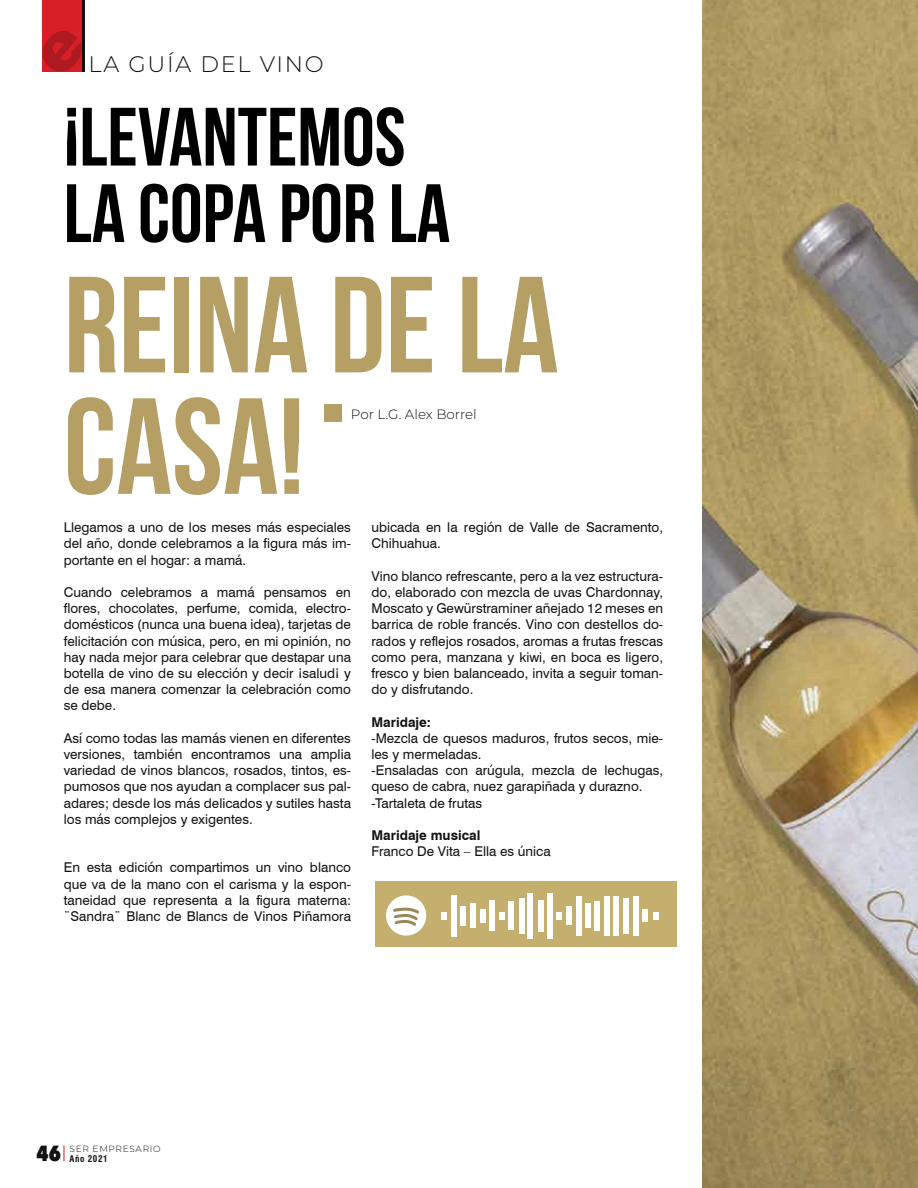
<style>
.page{position:relative;width:918px;height:1188px;background:#fff}
.page>*{position:absolute;margin:0;border:0;box-sizing:border-box;transform-origin:0 0}
.t1{font:700 136.5px/121.5px "Bebas Neue";color:#b59f65}
.t2{font:700 82.5px/76.5px "Bebas Neue";color:#000}
.t3{font:300 22.5px "Montserrat";letter-spacing:.075em;color:#121212}
.t4{font:800 21.9px "Avenir Next Condensed";color:#121212}
.t5{font:13.5px/16.2px "Swiss 721 BT";color:#121212;text-align:justify}
.t6{font:700 13.5px "Swiss 721 BT";color:#121212}
.t7{font:300 13.5px "Montserrat";color:#121212}
.t8{font:300 9px "Montserrat";letter-spacing:.075em;color:#121212}
.t9{font:700 condensed 9px "Swiss 721 BT";letter-spacing:.065em;color:#121212}
</style>
<div class="page">
<img style="left:703px;top:0;width:215px;height:1188px">
<div style="left:324px;top:405px;width:17px;height:17px;background:#b59f65"></div>
<div style="left:376px;top:882px;width:301px;height:65px;background:#c4af6e"></div>
<svg style="left:441px;top:912px;width:5px;height:7px"></svg>
<div style="left:567px;top:907px;width:5px;height:18px;background:#fff"></div>
<div style="left:643px;top:909px;width:5px;height:13px;background:#fff"></div>
<div style="left:586px;top:904px;width:5px;height:24px;background:#fff"></div>
<div style="left:613px;top:896px;width:6px;height:40px;background:#fff"></div>
<div style="left:594px;top:901px;width:6px;height:29px;background:#fff"></div>
<div style="left:624px;top:898px;width:5px;height:35px;background:#fff"></div>
<div style="left:499px;top:912px;width:6px;height:7px;background:#fff"></div>
<svg style="left:557px;top:912px;width:5px;height:7px"></svg>
<div style="left:653px;top:912px;width:6px;height:7px;background:#fff"></div>
<div style="left:480px;top:909px;width:5px;height:14px;background:#fff"></div>
<div style="left:489px;top:901px;width:6px;height:30px;background:#fff"></div>
<div style="left:460px;top:906px;width:5px;height:19px;background:#fff"></div>
<div style="left:508px;top:902px;width:6px;height:28px;background:#fff"></div>
<div style="left:538px;top:900px;width:6px;height:31px;background:#fff"></div>
<div style="left:576px;top:896px;width:6px;height:40px;background:#fff"></div>
<div style="left:633px;top:896px;width:5px;height:40px;background:#fff"></div>
<div style="left:605px;top:896px;width:5px;height:40px;background:#fff"></div>
<div style="left:519px;top:898px;width:6px;height:35px;background:#fff"></div>
<div style="left:528px;top:893px;width:5px;height:46px;background:#fff"></div>
<div style="left:548px;top:893px;width:5px;height:46px;background:#fff"></div>
<div style="left:470px;top:904px;width:6px;height:24px;background:#fff"></div>
<div style="left:452px;top:895px;width:5px;height:42px;background:#fff"></div>
<div style="left:386px;top:895px;width:40px;height:41px;background:#fff;border-radius:50%"></div>
<svg style="left:393px;top:907px;width:29px;height:22px"></svg>
<svg style="left:64px;top:1146px;width:1px;height:15px"></svg>
<div style="left:42px;top:0;width:42px;height:72px;background:#d81f27"></div>
<svg style="left:42px;top:31px;width:40px;height:41px"></svg>
<hr style="left:82px;top:0;width:3px;height:72px;background:#121212">
<h3 class="t3" style="left:89px;top:49px;width:237px">LA GUÍA DEL VINO</h3>
<h2 class="t2" style="left:64px;top:98px;width:388px">¡LEVANTEMOS<br>LA COPA POR LA</h2>
<h1 class="t1" style="left:64px;top:263px;width:496px">REINA DE LA<br>CASA!</h1>
<p class="t5" style="left:64px;top:519px;width:289px">Llegamos a uno de los meses más especiales del año, donde celebramos a la figura más im&shy;portante en el hogar: a mamá.</p>
<p class="t5" style="left:64px;top:584px;width:289px">Cuando celebramos a mamá pensamos en flores, chocolates, perfume, comida, electro&shy;domésticos (nunca una buena idea), tarjetas de felicitación con música, pero, en mi opinión, no hay nada mejor para celebrar que destapar una botella de vino de su elección y decir ¡salud¡ y de esa manera comenzar la celebración como se debe.</p>
<p class="t5" style="left:64px;top:730px;width:289px">Así como todas las mamás vienen en diferentes versiones, también encontramos una amplia variedad de vinos blancos, rosados, tintos, es&shy;pumosos que nos ayudan a complacer sus pal&shy;adares; desde los más delicados y sutiles hasta los más complejos y exigentes.</p>
<p class="t5" style="left:64px;top:859px;width:289px">En esta edición compartimos un vino blanco que va de la mano con el carisma y la espon&shy;taneidad que representa a la figura materna: ¨Sandra¨ Blanc de Blancs de Vinos Piñamora</p>
<p class="t7" style="left:351px;top:405px;width:127px">Por L.G. Alex Borrel</p>
<p class="t5" style="left:372px;top:519px;width:293px">ubicada en la región de Valle de Sacramento,<br>Chihuahua.</p>
<p class="t5" style="left:372px;top:568px;width:293px">Vino blanco refrescante, pero a la vez estructura&shy;do, elaborado con mezcla de uvas Chardonnay, Moscato y Gewürstraminer añejado 12 meses en barrica de roble francés. Vino con destellos do&shy;rados y reflejos rosados, aromas a frutas frescas como pera, manzana y kiwi, en boca es ligero, fresco y bien balanceado, invita a seguir toman&shy;do y disfrutando.</p>
<p class="t6" style="left:372px;top:714px;width:61px">Maridaje:</p>
<p class="t5" style="left:372px;top:730px;width:293px;text-align:left">-Mezcla de quesos maduros, frutos secos, mie&shy;les y mermeladas.<br>-Ensaladas con arúgula, mezcla de lechugas, queso de cabra, nuez garapiñada y durazno. -Tartaleta de frutas</p>
<p class="t6" style="left:372px;top:827px;width:110px">Maridaje musical</p>
<p class="t5" style="left:372px;top:843px;width:181px">Franco De Vita – Ella es única</p>
<h3 class="t4" style="left:36px;top:1140px;width:26px">46</h3>
<p class="t9" style="left:70px;top:1153px;width:39px">Año 2021</p>
<p class="t8" style="left:70px;top:1143px;width:93px">SER EMPRESARIO</p>
</div>
